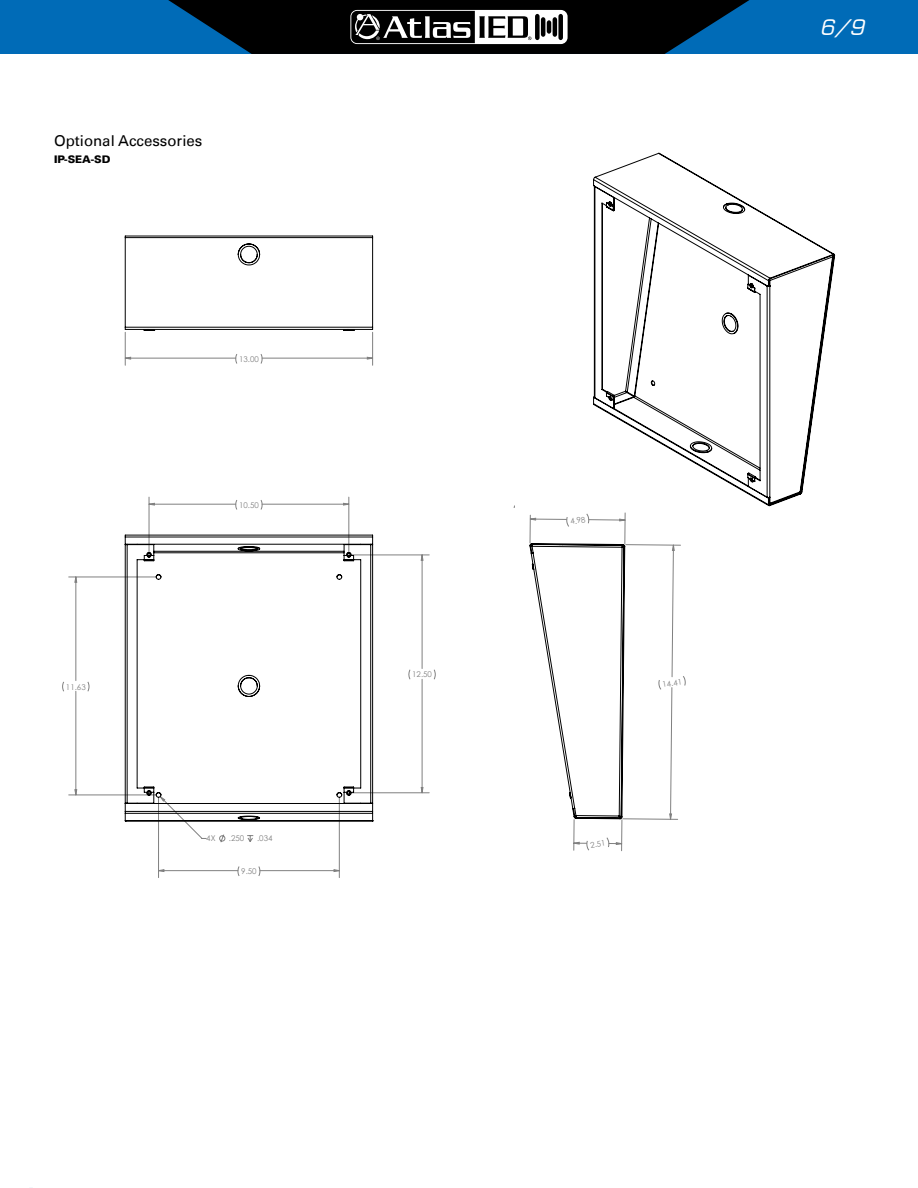
<style>
.page{position:relative;width:918px;height:1188px;background:#fff}
.page>*{position:absolute;margin:0;border:0;box-sizing:border-box;transform-origin:0 0}
.t1{font:italic 21px "Eurostile LT";color:#fff}
.t2{font:15px "Univers LT";color:#000}
.t3{font:900 10.5px "Univers LT";color:#000}
.t4{font:7.95px "Century Gothic";color:#808080}
</style>
<div class="page">
<div style="left:0;top:0;width:918px;height:54px;background:#006bb7"></div>
<svg style="left:168px;top:0;width:582px;height:54px;background:#1b2b36"></svg>
<svg style="left:75px;top:357px;width:348px;height:497px"></svg>
<svg style="left:125px;top:535px;width:248px;height:286px"></svg>
<svg style="left:125px;top:235px;width:248px;height:96px"></svg>
<svg style="left:593px;top:153px;width:242px;height:324px"></svg>
<svg style="left:718px;top:477px;width:87px;height:30px"></svg>
<svg style="left:530px;top:518px;width:144px;height:326px"></svg>
<svg style="left:529px;top:543px;width:96px;height:276px"></svg>
<h2 class="t2" style="left:54px;top:132px;width:150px">Optional Accessories</h2>
<h3 class="t3" style="left:54px;top:153px;width:58px">IP-SEA-SD</h3>
<p class="t4" style="left:66px;top:681px;width:21px">11.63</p>
<p class="t4" style="left:239px;top:353px;width:21px">13.00</p>
<p class="t4" style="left:239px;top:499px;width:21px">10.50</p>
<p class="t4" style="left:206px;top:833px;width:11px">4X</p>
<p class="t4" style="left:229px;top:833px;width:17px">.250</p>
<p class="t4" style="left:257px;top:833px;width:17px">.034</p>
<p class="t4" style="left:241px;top:866px;width:17px">9.50</p>
<p class="t4" style="left:412px;top:669px;width:21px">12.50</p>
<p class="t4" style="left:569px;top:516px;width:17px;rotate:-9deg">4.98</p>
<p class="t4" style="left:662px;top:679px;width:21px;rotate:-9deg">14.41</p>
<p class="t4" style="left:589px;top:840px;width:17px;rotate:-9deg">2.51</p>
<h1 class="t1" style="left:820px;top:15px;width:46px">6/9</h1>
</div>
